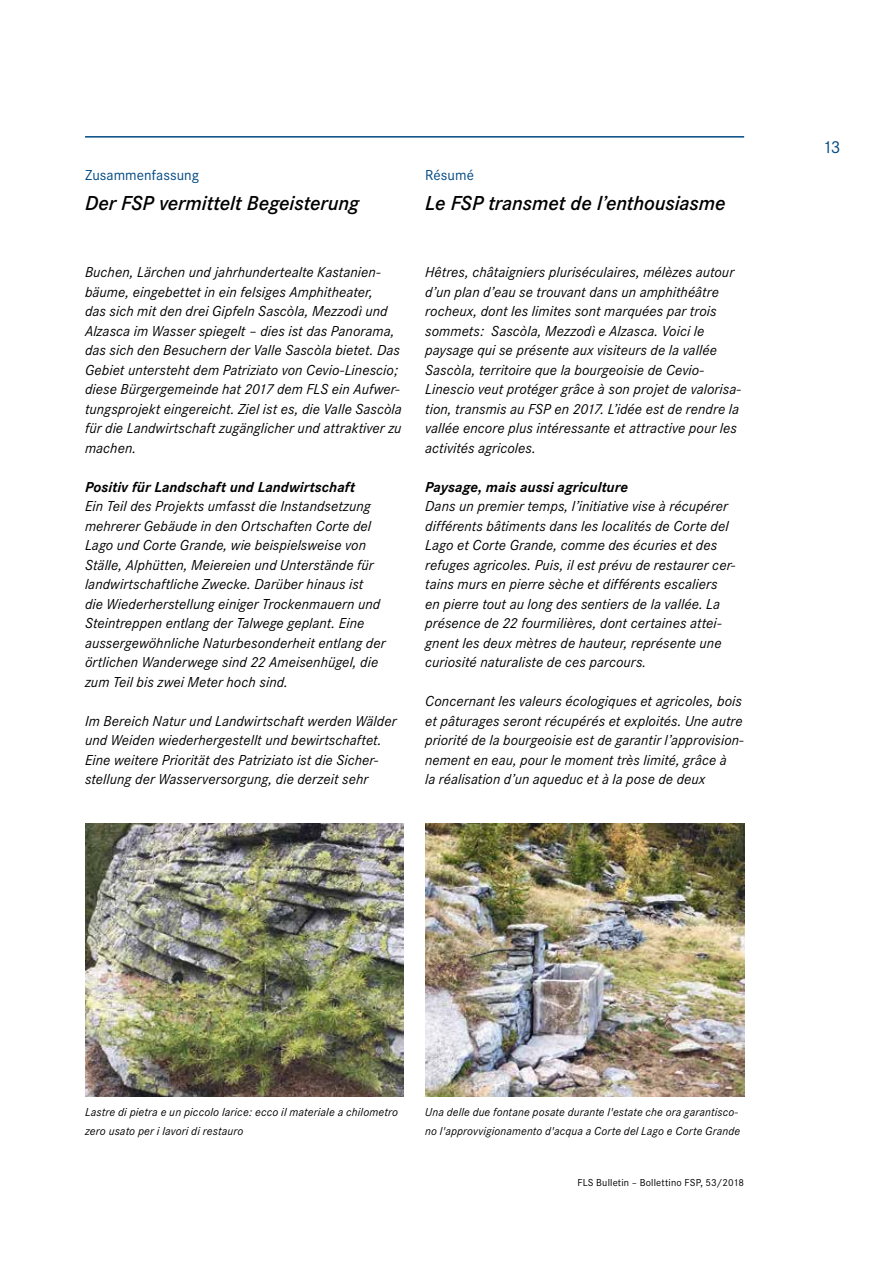
<style>
.page{position:relative;width:893px;height:1263px;background:#fff}
.page>*{position:absolute;margin:0;border:0;box-sizing:border-box;transform-origin:0 0}
.t1{font:italic 600 21px "Corporate S";letter-spacing:-.005em;color:#000}
.t2{font:18px "Corporate S";color:#004983}
.t3{font:italic 15px/19.5px "Corporate S";letter-spacing:.005em;color:#000}
.t4{font:italic 700 15px "Corporate S";color:#000}
.t5{font:15px "Corporate S";letter-spacing:.005em;color:#004983}
.t6{font:italic 12px/19.5px "Corporate S";letter-spacing:.01em;color:#000}
.t7{font:10.5px "Corporate S";letter-spacing:.015em;color:#000}
</style>
<div class="page">
<img style="left:85px;top:823px;width:319px;height:273px">
<hr style="left:85px;top:136px;width:659px;height:2px;background:#004983">
<img style="left:425px;top:823px;width:319px;height:274px">
<p class="t5" style="left:85px;top:166px;width:115px">Zusammenfassung</p>
<h1 class="t1" style="left:85px;top:191px;width:276px">Der FSP vermittelt Begeisterung</h1>
<p class="t3" style="left:85px;top:263px;width:318px">Buchen, Lärchen und jahrhundertealte Kastanien&shy;bäume, eingebettet in ein felsiges Amphitheater,<br>das sich mit den drei Gipfeln Sascòla, Mezzodì und Alzasca im Wasser spiegelt – dies ist das Panorama, das sich den Besuchern der Valle Sascòla bietet. Das Gebiet untersteht dem Patriziato von Cevio-Linescio; diese Bürgergemeinde hat 2017 dem FLS ein Aufwer&shy;tungsprojekt eingereicht. Ziel ist es, die Valle Sascòla für die Landwirtschaft zugänglicher und attraktiver zu machen.</p>
<p class="t4" style="left:85px;top:478px;width:272px">Positiv für Landschaft und Landwirtschaft</p>
<p class="t3" style="left:85px;top:497px;width:302px">Ein Teil des Projekts umfasst die Instandsetzung mehrerer Gebäude in den Ortschaften Corte del Lago und Corte Grande, wie beispielsweise von Ställe, Alphütten, Meiereien und Unterstände für landwirtschaftliche Zwecke. Darüber hinaus ist<br>die Wiederherstellung einiger Trockenmauern und Steintreppen entlang der Talwege geplant. Eine aussergewöhnliche Naturbesonderheit entlang der örtlichen Wanderwege sind 22 Ameisenhügel, die zum Teil bis zwei Meter hoch sind.</p>
<p class="t3" style="left:85px;top:711px;width:313px">Im Bereich Natur und Landwirtschaft werden Wälder und Weiden wiederhergestellt und bewirtschaftet.<br>Eine weitere Priorität des Patriziato ist die Sicher&shy;stellung der Wasserversorgung, die derzeit sehr</p>
<p class="t5" style="left:425px;top:166px;width:50px">Résumé</p>
<h1 class="t1" style="left:425px;top:191px;width:302px">Le FSP transmet de l’enthousiasme</h1>
<p class="t3" style="left:425px;top:263px;width:317px">Hêtres, châtaigniers pluriséculaires, mélèzes autour d’un plan d’eau se trouvant dans un amphithéâtre rocheux, dont les limites sont marquées par trois sommets: Sascòla, Mezzodì e Alzasca. Voici le paysage qui se présente aux visiteurs de la vallée Sascòla, territoire que la bourgeoisie de Cevio-Linescio veut protéger grâce à son projet de valorisa&shy;tion, transmis au FSP en 2017. L’idée est de rendre la vallée encore plus intéressante et attractive pour les activités agricoles.</p>
<p class="t4" style="left:425px;top:478px;width:204px">Paysage, mais aussi agriculture</p>
<p class="t3" style="left:425px;top:497px;width:312px">Dans un premier temps, l’initiative vise à récupérer différents bâtiments dans les localités de Corte del Lago et Corte Grande, comme des écuries et des refuges agricoles. Puis, il est prévu de restaurer cer&shy;tains murs en pierre sèche et différents escaliers en pierre tout au long des sentiers de la vallée. La présence de 22 fourmilières, dont certaines attei&shy;gnent les deux mètres de hauteur, représente une curiosité naturaliste de ces parcours.</p>
<p class="t3" style="left:425px;top:692px;width:320px">Concernant les valeurs écologiques et agricoles, bois et pâturages seront récupérés et exploités. Une autre priorité de la bourgeoisie est de garantir l’approvision&shy;nement en eau, pour le moment très limité, grâce à<br>la réalisation d’un aqueduc et à la pose de deux</p>
<p class="t2" style="left:822px;top:137px;width:20px">13</p>
<p class="t6" style="left:85px;top:1102px;width:315px">Lastre di pietra e un piccolo larice: ecco il materiale a chilometro zero usato per i lavori di restauro</p>
<p class="t6" style="left:425px;top:1102px;width:317px">Una delle due fontane posate durante l'estate che ora garantisco&shy;no l'approvvigionamento d'acqua a Corte del Lago e Corte Grande</p>
<p class="t7" style="left:577px;top:1176px;width:168px">FLS Bulletin – Bollettino FSP, 53/2018</p>
</div>
